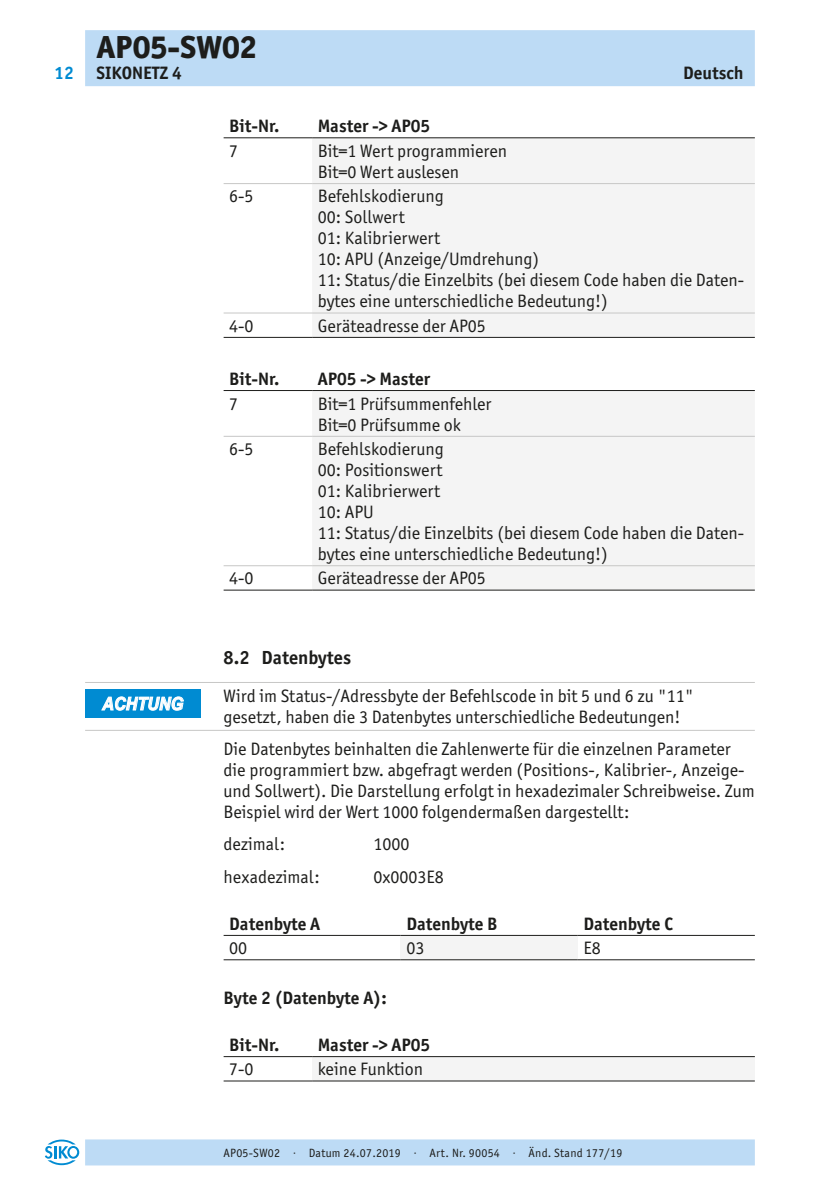
<style>
.page{position:relative;width:840px;height:1191px;background:#fff}
.page>*{position:absolute;margin:0;border:0;box-sizing:border-box;transform-origin:0 0}
.t1{font:800 32px "Officina Sans ITC Pro";color:#1d1d1b}
.t2{font:700 19px "Officina Sans ITC Pro";color:#1d1d1b}
._05__Book{font:18px/21px "Officina Sans ITC Pro";color:#1d1d1b}
._03__Fliesstext{font:18px/21px "Officina Sans ITC Pro";color:#1d1d1b}
._03__Fliesstext_Lini{font:18px/21px "Officina Sans ITC Pro";color:#1d1d1b}
._05__Bold{font:700 18px "Officina Sans ITC Pro";color:#1d1d1b}
._02__Ueberschrift{font:700 18px "Officina Sans ITC Pro";color:#1d1d1b}
.t3{font:italic 700 18px "Arial";color:#fff;scale:.9 1}
.t4{font:700 18px "Officina Sans ITC Pro";color:#008bd2}
.t5{font:12px "Officina Sans ITC Pro";letter-spacing:.02em;color:#1d1d1b}
</style>
<div class="page">
<div style="left:85px;top:30px;width:669px;height:56px;background:#bddbf5"></div>
<div style="left:85px;top:1139px;width:669px;height:26px;background:#bddbf5"></div>
<svg style="left:45px;top:1139px;width:34px;height:26px"></svg>
<hr style="left:85px;top:682px;width:669px;height:1px;background:#c7c7c6">
<hr style="left:85px;top:730px;width:669px;height:1px;background:#c7c7c6">
<div style="left:312px;top:138px;width:442px;height:199px;background:#f4f4f4"></div>
<hr style="left:312px;top:137px;width:442px;height:1px;background:#1d1d1b">
<hr style="left:223px;top:183px;width:89px;height:1px;background:#c7c7c6">
<hr style="left:312px;top:183px;width:442px;height:1px;background:#c7c7c6">
<hr style="left:223px;top:137px;width:89px;height:1px;background:#1d1d1b">
<hr style="left:223px;top:312px;width:89px;height:1px;background:#c7c7c6">
<hr style="left:312px;top:312px;width:442px;height:1px;background:#c7c7c6">
<hr style="left:223px;top:337px;width:89px;height:1px;background:#1d1d1b">
<hr style="left:312px;top:337px;width:442px;height:1px;background:#1d1d1b">
<div style="left:312px;top:391px;width:442px;height:198px;background:#f4f4f4"></div>
<hr style="left:312px;top:390px;width:442px;height:1px;background:#1d1d1b">
<hr style="left:223px;top:436px;width:89px;height:1px;background:#c7c7c6">
<hr style="left:312px;top:436px;width:442px;height:1px;background:#c7c7c6">
<hr style="left:223px;top:390px;width:89px;height:1px;background:#1d1d1b">
<hr style="left:223px;top:565px;width:89px;height:1px;background:#c7c7c6">
<hr style="left:312px;top:565px;width:442px;height:1px;background:#c7c7c6">
<hr style="left:223px;top:589px;width:89px;height:1px;background:#1d1d1b">
<hr style="left:312px;top:589px;width:442px;height:1px;background:#1d1d1b">
<div style="left:400px;top:935px;width:177px;height:24px;background:#f4f4f4"></div>
<hr style="left:223px;top:935px;width:177px;height:1px;background:#1d1d1b">
<hr style="left:400px;top:935px;width:177px;height:1px;background:#1d1d1b">
<hr style="left:577px;top:935px;width:177px;height:1px;background:#1d1d1b">
<hr style="left:223px;top:959px;width:177px;height:1px;background:#1d1d1b">
<hr style="left:400px;top:959px;width:177px;height:1px;background:#1d1d1b">
<hr style="left:577px;top:959px;width:177px;height:1px;background:#1d1d1b">
<div style="left:312px;top:1056px;width:442px;height:25px;background:#f4f4f4"></div>
<hr style="left:312px;top:1056px;width:442px;height:1px;background:#1d1d1b">
<hr style="left:223px;top:1056px;width:89px;height:1px;background:#1d1d1b">
<hr style="left:223px;top:1080px;width:89px;height:1px;background:#1d1d1b">
<hr style="left:312px;top:1080px;width:442px;height:1px;background:#1d1d1b">
<div style="left:85px;top:689px;width:116px;height:28px;background:#008bd2"></div>
<svg style="left:102px;top:696px;width:81px;height:14px"></svg>
<p class="t4" style="left:54px;top:62px;width:21px">12</p>
<h1 class="t1" style="left:96px;top:26px;width:161px">AP05-SW02</h1>
<p class="_02__Ueberschrift" style="left:96px;top:62px;width:87px">SIKONETZ 4</p>
<p class="_02__Ueberschrift" style="left:682px;top:62px;width:62px">Deutsch</p>
<p class="_05__Bold" style="left:229px;top:115px;width:52px">Bit-Nr.</p>
<p class="_05__Bold" style="left:317px;top:115px;width:114px">Master -&gt; AP05</p>
<p class="_05__Book" style="left:229px;top:140px;width:10px">7</p>
<p class="_05__Book" style="left:317px;top:140px;width:191px">Bit=1 Wert programmieren</p>
<p class="_05__Book" style="left:317px;top:161px;width:143px">Bit=0 Wert auslesen</p>
<p class="_05__Book" style="left:229px;top:186px;width:26px">6-5</p>
<p class="_05__Book" style="left:317px;top:186px;width:127px">Befehlskodierung</p>
<p class="_05__Book" style="left:317px;top:207px;width:88px">00: Sollwert</p>
<p class="_05__Book" style="left:317px;top:228px;width:124px">01: Kalibrierwert</p>
<p class="_05__Book" style="left:317px;top:249px;width:222px">10: APU (Anzeige/Umdrehung)</p>
<p class="_05__Book" style="left:317px;top:270px;width:427px">11: Status/die Einzelbits (bei diesem Code haben die Daten&shy;bytes eine unterschiedliche Bedeutung!)</p>
<p class="_05__Book" style="left:229px;top:315px;width:26px">4-0</p>
<p class="_05__Book" style="left:317px;top:315px;width:169px">Geräteadresse der AP05</p>
<p class="_05__Bold" style="left:229px;top:367px;width:52px">Bit-Nr.</p>
<p class="_05__Bold" style="left:317px;top:367px;width:114px">AP05 -&gt; Master</p>
<p class="_05__Book" style="left:229px;top:393px;width:10px">7</p>
<p class="_05__Book" style="left:317px;top:393px;width:175px">Bit=1 Prüfsummenfehler</p>
<p class="_05__Book" style="left:317px;top:414px;width:144px">Bit=0 Prüfsumme ok</p>
<p class="_05__Book" style="left:229px;top:438px;width:26px">6-5</p>
<p class="_05__Book" style="left:317px;top:438px;width:127px">Befehlskodierung</p>
<p class="_05__Book" style="left:317px;top:459px;width:126px">00: Positionswert</p>
<p class="_05__Book" style="left:317px;top:480px;width:124px">01: Kalibrierwert</p>
<p class="_05__Book" style="left:317px;top:501px;width:58px">10: APU</p>
<p class="_05__Book" style="left:317px;top:522px;width:427px">11: Status/die Einzelbits (bei diesem Code haben die Daten&shy;bytes eine unterschiedliche Bedeutung!)</p>
<p class="_05__Book" style="left:229px;top:568px;width:26px">4-0</p>
<p class="_05__Book" style="left:317px;top:568px;width:169px">Geräteadresse der AP05</p>
<p class="t3" style="left:102px;top:692px;width:92px">ACHTUNG</p>
<p class="t2" style="left:223px;top:645px;width:129px">8.2 Datenbytes</p>
<p class="_03__Fliesstext_Lini" style="left:223px;top:685px;width:471px">Wird im Status-/Adressbyte der Befehlscode in bit 5 und 6 zu "11" gesetzt, haben die 3 Datenbytes unterschiedliche Bedeutungen!</p>
<p class="_03__Fliesstext" style="left:223px;top:738px;width:532px">Die Datenbytes beinhalten die Zahlenwerte für die einzelnen Parameter die programmiert bzw. abgefragt werden (Positions-, Kalibrier-, Anzeige&shy;und Sollwert). Die Darstellung erfolgt in hexadezimaler Schreibweise. Zum Beispiel wird der Wert 1000 folgendermaßen dargestellt:</p>
<p class="_03__Fliesstext" style="left:223px;top:833px;width:63px">dezimal:</p>
<p class="_03__Fliesstext" style="left:373px;top:833px;width:37px">1000</p>
<p class="_03__Fliesstext" style="left:223px;top:866px;width:98px">hexadezimal:</p>
<p class="_03__Fliesstext" style="left:373px;top:866px;width:72px">0x0003E8</p>
<p class="_05__Bold" style="left:229px;top:912px;width:92px">Datenbyte A</p>
<p class="_05__Bold" style="left:406px;top:912px;width:93px">Datenbyte B</p>
<p class="_05__Bold" style="left:583px;top:912px;width:91px">Datenbyte C</p>
<p class="_05__Book" style="left:229px;top:937px;width:19px">00</p>
<p class="_05__Book" style="left:406px;top:937px;width:19px">03</p>
<p class="_05__Book" style="left:583px;top:937px;width:19px">E8</p>
<p class="_02__Ueberschrift" style="left:223px;top:986px;width:164px">Byte 2 (Datenbyte A):</p>
<p class="_05__Bold" style="left:229px;top:1033px;width:52px">Bit-Nr.</p>
<p class="_05__Bold" style="left:317px;top:1033px;width:114px">Master -&gt; AP05</p>
<p class="_05__Book" style="left:229px;top:1058px;width:26px">7-0</p>
<p class="_05__Book" style="left:317px;top:1058px;width:107px">keine Funktion</p>
<p class="t5" style="left:223px;top:1145px;width:400px">AP05-SW02 · Datum 24.07.2019 · Art. Nr. 90054 · Änd. Stand 177/19</p>
</div>
